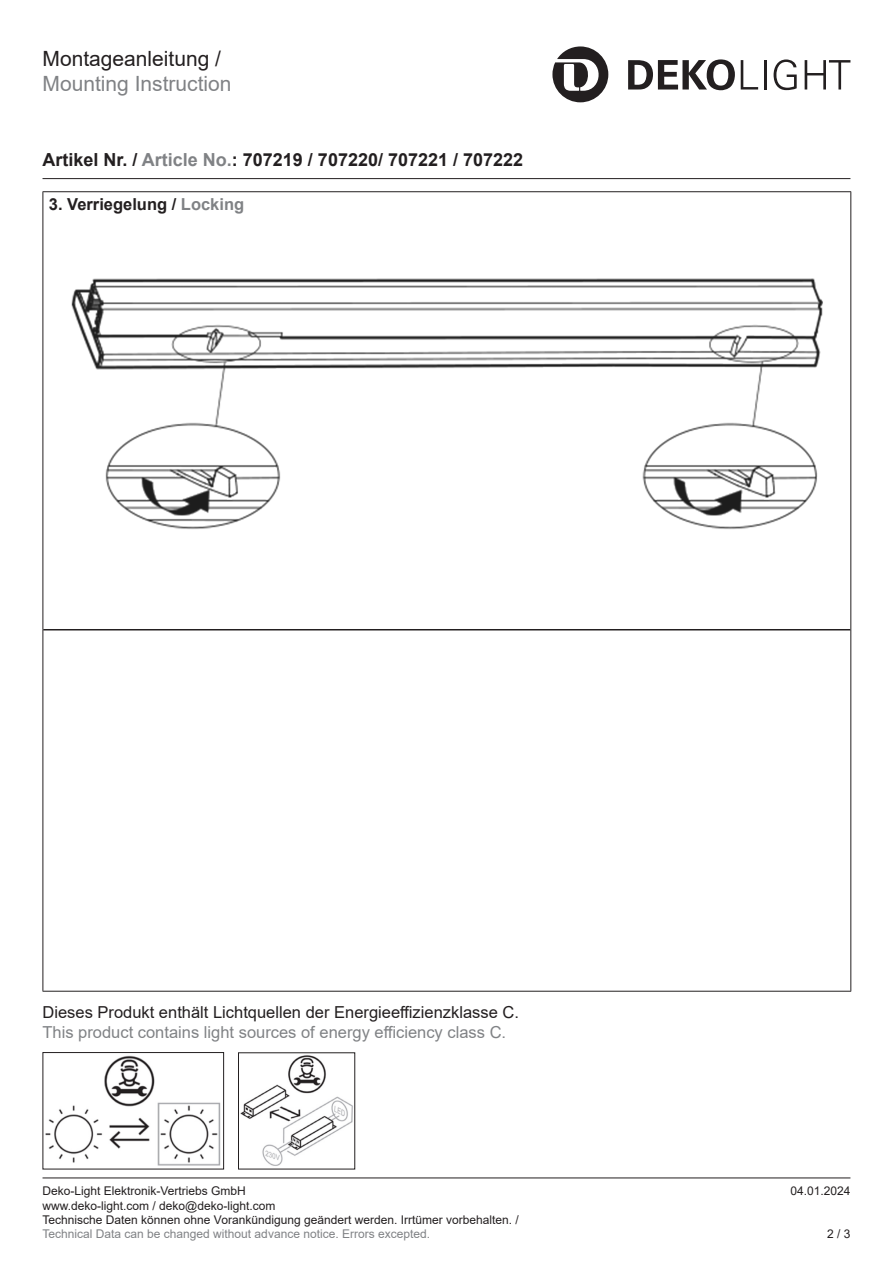
<style>
.page{position:relative;width:893px;height:1263px;background:#fff}
.page>*{position:absolute;margin:0;border:0;box-sizing:border-box;transform-origin:0 0}
.t1{font:21px "Arial";color:#808285}
.t2{font:21px "Arial";color:#231f20}
.Artikel_Nummer{font:700 18px "Arial";color:#231f20}
.Fußtext{font:16.5px "Arial";color:#231f20}
.t3{font:16.5px "Arial";color:#808285}
.Hervorhebung___Wichtig___Achtung{font:700 16.5px "Arial";color:#231f20}
.t4{font:12px/14.4px "Arial";color:#231f20}
.t5{font:12px "Arial";color:#808285}
.s1{color:#808285}
</style>
<div class="page">
<hr style="left:43px;top:178px;width:807px;height:1px;background:#231f20">
<svg style="left:552px;top:46px;width:56px;height:56px"></svg>
<svg style="left:628px;top:59px;width:107px;height:31px"></svg>
<svg style="left:741px;top:60px;width:17px;height:30px"></svg>
<hr style="left:764px;top:60px;width:2px;height:30px;background:#231f20">
<svg style="left:774px;top:59px;width:23px;height:31px"></svg>
<svg style="left:805px;top:60px;width:45px;height:30px"></svg>
<hr style="left:43px;top:629px;width:807px;height:1px;background:#231f20">
<hr style="left:43px;top:191px;width:808px;height:1px;background:#231f20">
<hr style="left:43px;top:192px;width:1px;height:438px;background:#231f20">
<hr style="left:850px;top:192px;width:1px;height:438px;background:#231f20">
<hr style="left:43px;top:630px;width:1px;height:361px;background:#231f20">
<hr style="left:850px;top:630px;width:1px;height:361px;background:#231f20">
<hr style="left:43px;top:991px;width:808px;height:1px;background:#231f20">
<img style="left:71px;top:278px;width:752px;height:252px">
<hr style="left:43px;top:1177px;width:807px;height:1px;background:#231f20">
<img style="left:240px;top:1055px;width:113px;height:111px">
<img style="left:45px;top:1055px;width:176px;height:111px">
<div style="left:43px;top:1052px;width:181px;height:117px;border:1px solid #231f20"></div>
<h1 class="t2" style="left:43px;top:44px;width:180px">Montageanleitung /</h1>
<h1 class="t1" style="left:43px;top:69px;width:191px">Mounting Instruction</h1>
<p class="Artikel_Nummer" style="left:43px;top:147px;width:482px">Artikel Nr. / <span class="s1">Article No.</span>: 707219 / 707220/ 707221 / 707222</p>
<p class="Hervorhebung___Wichtig___Achtung" style="left:49px;top:192px;width:197px">3. Verriegelung / <span class="s1">Locking</span></p>
<p class="Fußtext" style="left:43px;top:1001px;width:478px">Dieses Produkt enthält Lichtquellen der Energieeffizienzklasse C.</p>
<p class="t3" style="left:43px;top:1020px;width:465px">This product contains light sources of energy efficiency class C.</p>
<p class="t4" style="left:43px;top:1184px;width:205px">Deko-Light Elektronik-Vertriebs GmbH</p>
<p class="t4" style="left:790px;top:1184px;width:62px">04.01.2024</p>
<p class="t4" style="left:43px;top:1198px;width:478px">www.deko-light.com / deko@deko-light.com<br>Technische Daten können ohne Vorankündigung geändert werden. Irrtümer vorbehalten. /</p>
<p class="t5" style="left:43px;top:1226px;width:389px">Technical Data can be changed without advance notice. Errors excepted.</p>
<p class="t4" style="left:827px;top:1227px;width:25px">2 / 3</p>
</div>
